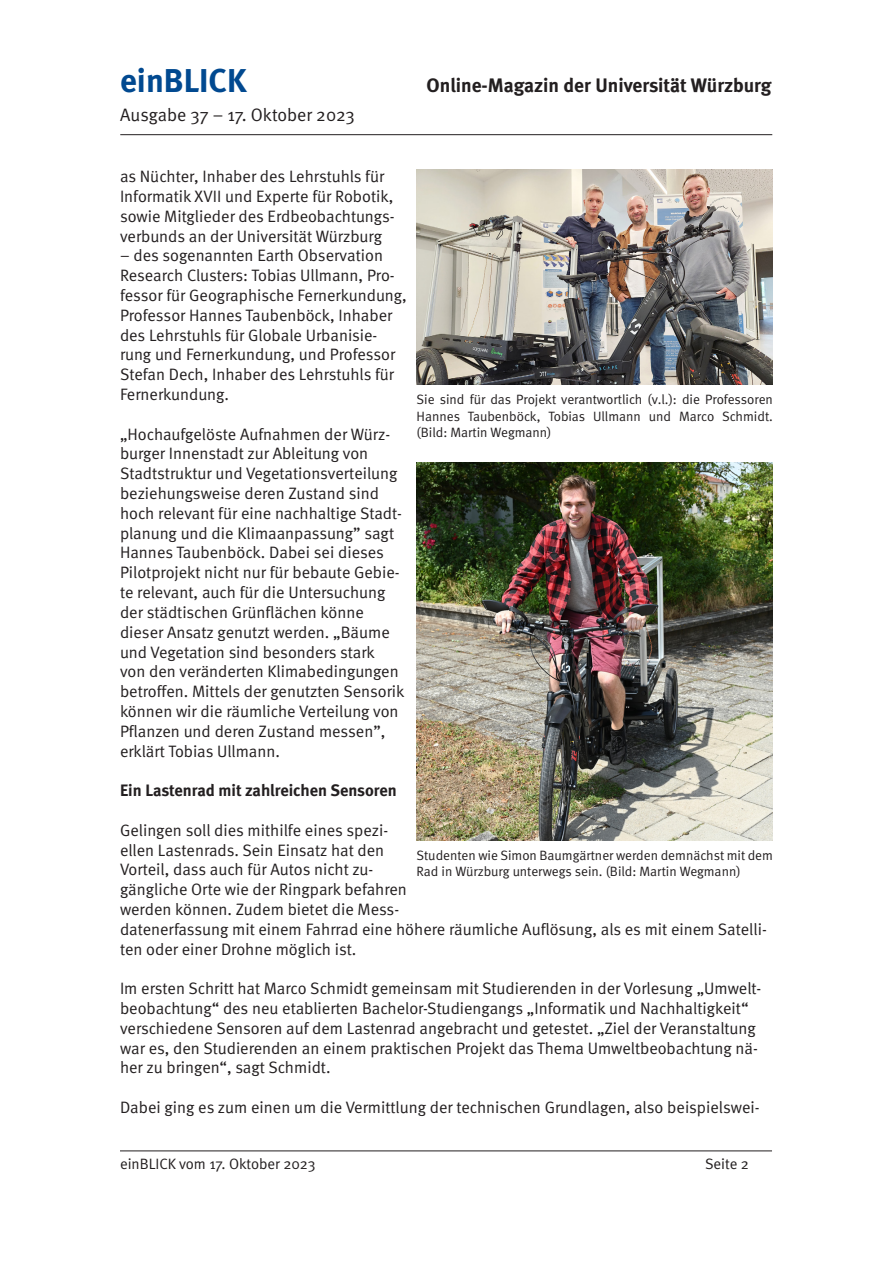
<style>
.page{position:relative;width:893px;height:1263px;background:#fff}
.page>*{position:absolute;margin:0;border:0;box-sizing:border-box;transform-origin:0 0}
.t1{font:700 33px "Meta";color:#014990}
.t2{font:700 19.5px "Meta";color:#231f20}
.t3{font:18px "Meta Normal";color:#231f20}
.t4{font:16.5px/19.8px "Meta Normal";color:#231f20}
.t5{font:700 16.5px "Meta";color:#231f20}
.t6{font:15px "Meta Normal";color:#231f20}
.t7{font:13.5px/16.2px "Meta Normal";color:#231f20;text-align:justify}
</style>
<div class="page">
<hr style="left:120px;top:134px;width:652px;height:1px;background:#231f20">
<hr style="left:120px;top:1150px;width:652px;height:1px;background:#231f20">
<img style="left:417px;top:169px;width:356px;height:216px">
<img style="left:417px;top:462px;width:356px;height:378px">
<h1 class="t1" style="left:120px;top:61px;width:128px">einBLICK</h1>
<p class="t2" style="left:427px;top:74px;width:346px">Online-Magazin der Universität Würzburg</p>
<p class="t3" style="left:120px;top:105px;width:236px">Ausgabe 37 – 17. Oktober 2023</p>
<p class="t4" style="left:120px;top:166px;width:276px">as Nüchter, Inhaber des Lehrstuhls für Informatik XVII und Experte für Robotik, sowie Mitglieder des Erdbeobachtungs&shy;verbunds an der Universität Würzburg</p>
<p class="t4" style="left:120px;top:246px;width:288px">– des sogenannten Earth Observation Research Clusters: Tobias Ullmann, Pro&shy;fessor für Geographische Fernerkundung, Professor Hannes Taubenböck, Inhaber des Lehrstuhls für Globale Urbanisie&shy;rung und Fernerkundung, und Professor Stefan Dech, Inhaber des Lehrstuhls für Fernerkundung.</p>
<p class="t4" style="left:120px;top:424px;width:286px">„Hochaufgelöste Aufnahmen der Würz&shy;burger Innenstadt zur Ableitung von Stadtstruktur und Vegetationsverteilung beziehungsweise deren Zustand sind hoch relevant für eine nachhaltige Stadt&shy;planung und die Klimaanpassung” sagt Hannes Taubenböck. Dabei sei dieses Pilotprojekt nicht nur für bebaute Gebie&shy;te relevant, auch für die Untersuchung der städtischen Grünflächen könne dieser Ansatz genutzt werden. „Bäume und Vegetation sind besonders stark<br>von den veränderten Klimabedingungen betroffen. Mittels der genutzten Sensorik können wir die räumliche Verteilung von Pflanzen und deren Zustand messen”, erklärt Tobias Ullmann.</p>
<p class="t5" style="left:120px;top:780px;width:278px">Ein Lastenrad mit zahlreichen Sensoren</p>
<p class="t4" style="left:120px;top:820px;width:648px">Gelingen soll dies mithilfe eines spezi-<br>ellen Lastenrads. Sein Einsatz hat den<br>Vorteil, dass auch für Autos nicht zu-<br>gängliche Orte wie der Ringpark befahren<br>werden können. Zudem bietet die Mess-<br>datenerfassung mit einem Fahrrad eine höhere räumliche Auflösung, als es mit einem Satelli&shy;ten oder einer Drohne möglich ist.</p>
<p class="t4" style="left:120px;top:978px;width:643px">Im ersten Schritt hat Marco Schmidt gemeinsam mit Studierenden in der Vorlesung „Umwelt&shy;beobachtung“ des neu etablierten Bachelor-Studiengangs „Informatik und Nachhaltigkeit“ verschiedene Sensoren auf dem Lastenrad angebracht und getestet. „Ziel der Veranstaltung war es, den Studierenden an einem praktischen Projekt das Thema Umweltbeobachtung nä&shy;her zu bringen“, sagt Schmidt.</p>
<p class="t4" style="left:120px;top:1097px;width:641px">Dabei ging es zum einen um die Vermittlung der technischen Grundlagen, also beispielswei-</p>
<p class="t7" style="left:417px;top:391px;width:358px">Sie sind für das Projekt verantwortlich (v.l.): die Professoren Hannes Taubenböck, Tobias Ullmann und Marco Schmidt. (Bild: Martin Wegmann)</p>
<p class="t7" style="left:417px;top:847px;width:358px">Studenten wie Simon Baumgärtner werden demnächst mit dem<br>Rad in Würzburg unterwegs sein. (Bild: Martin Wegmann)</p>
<p class="t6" style="left:120px;top:1155px;width:197px">einBLICK vom 17. Oktober 2023</p>
<p class="t6" style="left:705px;top:1155px;width:45px">Seite 2</p>
</div>
